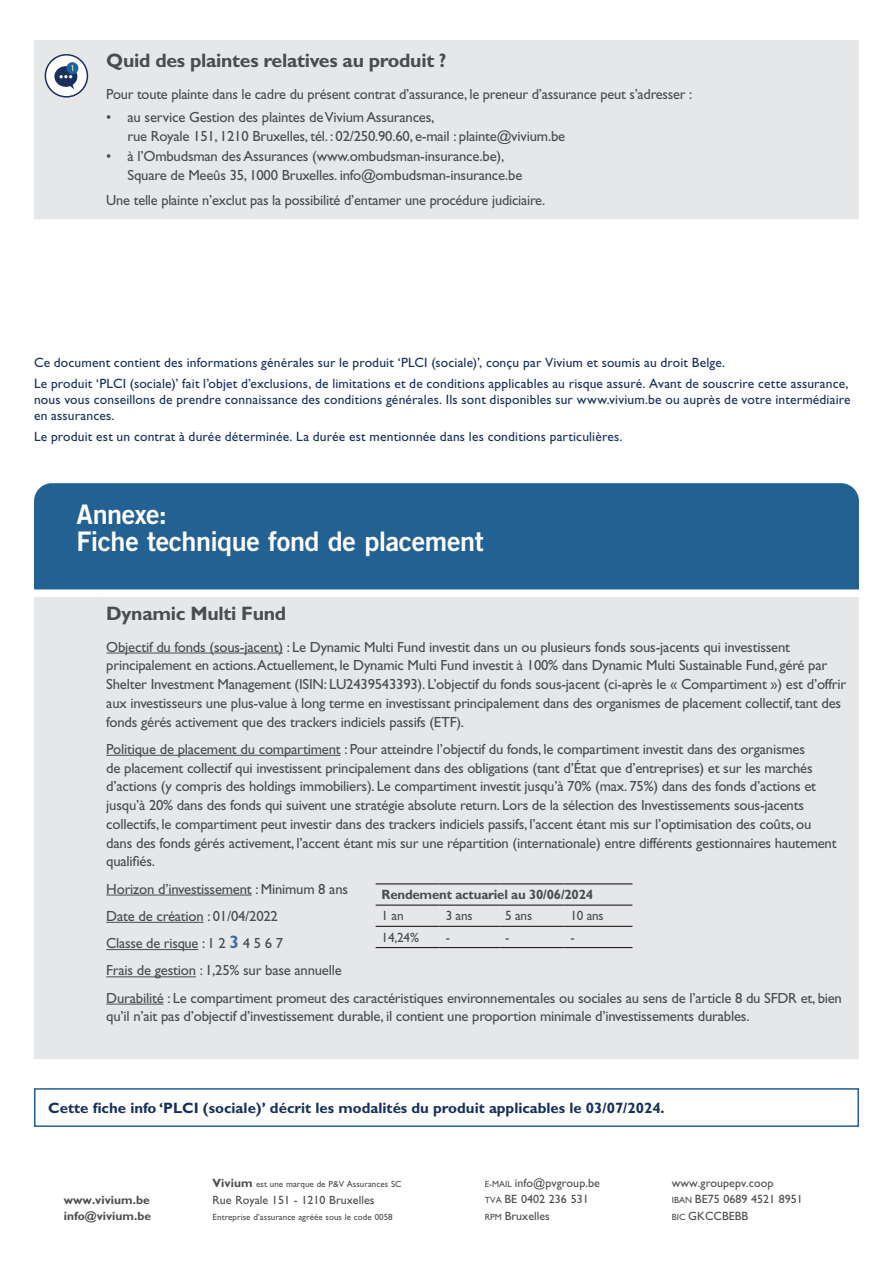
<style>
.page{position:relative;width:893px;height:1263px;background:#fff}
.page>*{position:absolute;margin:0;border:0;box-sizing:border-box;transform-origin:0 0}
.t1{font:27px/27px "Trade Gothic LT Std Bd 2";letter-spacing:-.02em;color:#fff}
.Hoofdtitel{font:700 19.5px "Gill Sans Std";letter-spacing:-.015em;color:#4b4c4d}
.t2{font:700 15px "Gill Sans Std";color:#18305b}
.Broodtekst{font:14.7px/18.8px "Gill Sans Std";letter-spacing:-.015em;color:#4b4c4d}
.t3{font:13.5px/20.4px "Gill Sans Std";letter-spacing:.015em;color:#18305b}
.t4{font:700 13.5px "Gill Sans Std";letter-spacing:-.015em;color:#4b4c4d}
.t5{font:13.5px "Gill Sans Std";letter-spacing:-.015em;color:#4b4c4d}
.t6{font:12px/16.5px "Gill Sans Std";letter-spacing:.005em;color:#4b4c4d}
.t7{font:700 12px/16.5px "Gill Sans Std";letter-spacing:.005em;color:#4b4c4d}
.t8{font:9px "Gill Sans Std";letter-spacing:.005em;color:#4b4c4d}
.s1{font-weight:700;font-size:18px;color:#456f9d}
.s2{font-weight:700;font-size:12px}
.s3{font-size:9px}
</style>
<div class="page">
<div style="left:34px;top:1088px;width:825px;height:39px;border:2px solid #236193"></div>
<div style="left:34px;top:483px;width:825px;height:106px;background:#236193"></div>
<div style="left:34px;top:597px;width:825px;height:462px;background:#e6e7e9"></div>
<hr style="left:106px;top:653px;width:177px;height:1px;background:#4b4c4d">
<hr style="left:106px;top:755px;width:234px;height:1px;background:#4b4c4d">
<hr style="left:106px;top:895px;width:146px;height:1px;background:#4b4c4d">
<hr style="left:106px;top:922px;width:98px;height:1px;background:#4b4c4d">
<hr style="left:106px;top:949px;width:92px;height:1px;background:#4b4c4d">
<hr style="left:106px;top:976px;width:90px;height:1px;background:#4b4c4d">
<hr style="left:106px;top:1004px;width:58px;height:1px;background:#4b4c4d">
<hr style="left:376px;top:883px;width:64px;height:1px;background:#231f20">
<hr style="left:440px;top:883px;width:59px;height:1px;background:#231f20">
<hr style="left:499px;top:883px;width:65px;height:1px;background:#231f20">
<hr style="left:564px;top:883px;width:68px;height:1px;background:#231f20">
<hr style="left:376px;top:904px;width:64px;height:2px;background:#231f20">
<hr style="left:440px;top:904px;width:59px;height:2px;background:#231f20">
<hr style="left:499px;top:904px;width:65px;height:2px;background:#231f20">
<hr style="left:564px;top:904px;width:68px;height:2px;background:#231f20">
<hr style="left:376px;top:926px;width:64px;height:1px;background:#231f20">
<hr style="left:440px;top:926px;width:59px;height:1px;background:#231f20">
<hr style="left:499px;top:926px;width:65px;height:1px;background:#231f20">
<hr style="left:564px;top:926px;width:68px;height:1px;background:#231f20">
<hr style="left:376px;top:947px;width:64px;height:1px;background:#231f20">
<hr style="left:440px;top:947px;width:59px;height:1px;background:#231f20">
<hr style="left:499px;top:947px;width:65px;height:1px;background:#231f20">
<hr style="left:564px;top:947px;width:68px;height:1px;background:#231f20">
<div style="left:34px;top:40px;width:825px;height:179px;background:#e6e7e9"></div>
<svg style="left:45px;top:54px;width:43px;height:44px"></svg>
<p class="Hoofdtitel" style="left:106px;top:49px;width:342px">Quid des plaintes relatives au produit ?</p>
<p class="Broodtekst" style="left:106px;top:85px;width:588px">Pour toute plainte dans le cadre du présent contrat d’assurance, le preneur d’assurance peut s’adresser :</p>
<p class="Broodtekst" style="left:128px;top:108px;width:439px;text-indent:-21px">• au service Gestion des plaintes de Vivium Assurances,<br>rue Royale 151, 1210 Bruxelles, tél. : 02/250.90.60, e-mail : plainte@vivium.be</p>
<p class="Broodtekst" style="left:128px;top:147px;width:396px;text-indent:-21px">• à l’Ombudsman des Assurances (www.ombudsman-insurance.be),<br>Square de Meeûs 35, 1000 Bruxelles. info@ombudsman-insurance.be</p>
<p class="Broodtekst" style="left:106px;top:191px;width:440px">Une telle plainte n’exclut pas la possibilité d’entamer une procédure judiciaire.</p>
<p class="t3" style="left:34px;top:353px;width:816px">Ce document contient des informations générales sur le produit ‘PLCI (sociale)’, conçu par Vivium et soumis au droit Belge.<br>Le produit ‘PLCI (sociale)’ fait l’objet d’exclusions, de limitations et de conditions applicables au risque assuré. Avant de souscrire cette assurance,</p>
<p class="t3" style="left:34px;top:391px;width:818px;line-height:16.2px">nous vous conseillons de prendre connaissance des conditions générales. Ils sont disponibles sur www.vivium.be ou auprès de votre intermédiaire en assurances.</p>
<p class="t3" style="left:34px;top:426px;width:590px">Le produit est un contrat à durée déterminée. La durée est mentionnée dans les conditions particulières.</p>
<h1 class="t1" style="left:77px;top:500px;width:409px">Annexe:<br>Fiche technique fond de placement</h1>
<h2 class="Hoofdtitel" style="left:106px;top:602px;width:181px">Dynamic Multi Fund</h2>
<p class="Broodtekst" style="left:106px;top:637px;width:741px">Objectif du fonds (sous-jacent) : Le Dynamic Multi Fund investit dans un ou plusieurs fonds sous-jacents qui investissent principalement en actions.Actuellement, le Dynamic Multi Fund investit à 100% dans Dynamic Multi Sustainable Fund, géré par Shelter Investment Management (ISIN: LU2439543393). L’objectif du fonds sous-jacent (ci-après le « Compartiment ») est d’offrir aux investisseurs une plus-value à long terme en investissant principalement dans des organismes de placement collectif, tant des fonds gérés activement que des trackers indiciels passifs (ETF).</p>
<p class="Broodtekst" style="left:106px;top:739px;width:732px">Politique de placement du compartiment : Pour atteindre l’objectif du fonds, le compartiment investit dans des organismes<br>de placement collectif qui investissent principalement dans des obligations (tant d’État que d’entreprises) et sur les marchés d’actions (y compris des holdings immobiliers). Le compartiment investit jusqu’à 70% (max. 75%) dans des fonds d’actions et jusqu’à 20% dans des fonds qui suivent une stratégie absolute return. Lors de la sélection des Investissements sous-jacents collectifs, le compartiment peut investir dans des trackers indiciels passifs, l’accent étant mis sur l’optimisation des coûts, ou dans des fonds gérés activement, l’accent étant mis sur une répartition (internationale) entre différents gestionnaires hautement qualifiés.</p>
<p class="Broodtekst" style="left:106px;top:875px;width:243px;line-height:27.3px">Horizon d’investissement : Minimum 8 ans<br>Date de création : 01/04/2022<br>Classe de risque : 1 2 <span class="s1">3</span> 4 5 6 7</p>
<p class="t4" style="left:382px;top:886px;width:213px">Rendement actuariel au 30/06/2024</p>
<p class="t5" style="left:382px;top:908px;width:23px">1 an</p>
<p class="t5" style="left:446px;top:908px;width:28px">3 ans</p>
<p class="t5" style="left:505px;top:908px;width:28px">5 ans</p>
<p class="t5" style="left:570px;top:908px;width:35px">10 ans</p>
<p class="t5" style="left:382px;top:929px;width:39px">14,24%</p>
<p class="t5" style="left:446px;top:929px;width:6px">-</p>
<p class="t5" style="left:505px;top:929px;width:6px">-</p>
<p class="t5" style="left:570px;top:929px;width:6px">-</p>
<p class="Broodtekst" style="left:106px;top:957px;width:737px;line-height:27.3px">Frais de gestion : 1,25% sur base annuelle<br>Durabilité : Le compartiment promeut des caractéristiques environnementales ou sociales au sens de l’article 8 du SFDR et, bien</p>
<p class="Broodtekst" style="left:106px;top:1007px;width:645px">qu’il n’ait pas d’objectif d’investissement durable, il contient une proportion minimale d’investissements durables.</p>
<p class="t2" style="left:48px;top:1099px;width:618px">Cette fiche info ‘PLCI (sociale)’ décrit les modalités du produit applicables le 03/07/2024.</p>
<p class="t7" style="left:64px;top:1191px;width:89px">www.vivium.be info@vivium.be</p>
<p class="t8" style="left:213px;top:1179px;width:190px"><span class="s2">Vivium</span> est une marque de P&amp;V Assurances SC</p>
<p class="t6" style="left:213px;top:1192px;width:163px">Rue Royale 151 - 1210 Bruxelles</p>
<p class="t8" style="left:213px;top:1212px;width:182px">Entreprise d’assurance agréée sous le code 0058</p>
<p class="t6" style="left:485px;top:1175px;width:117px"><span class="s3">E-MAIL</span> info@pvgroup.be<br><span class="s3">TVA</span> BE 0402 236 531<br><span class="s3">RPM</span> Bruxelles</p>
<p class="t6" style="left:672px;top:1175px;width:132px">www.groupepv.coop<br><span class="s3">IBAN</span> BE75 0689 4521 8951<br><span class="s3">BIC</span> GKCCBEBB</p>
</div>
